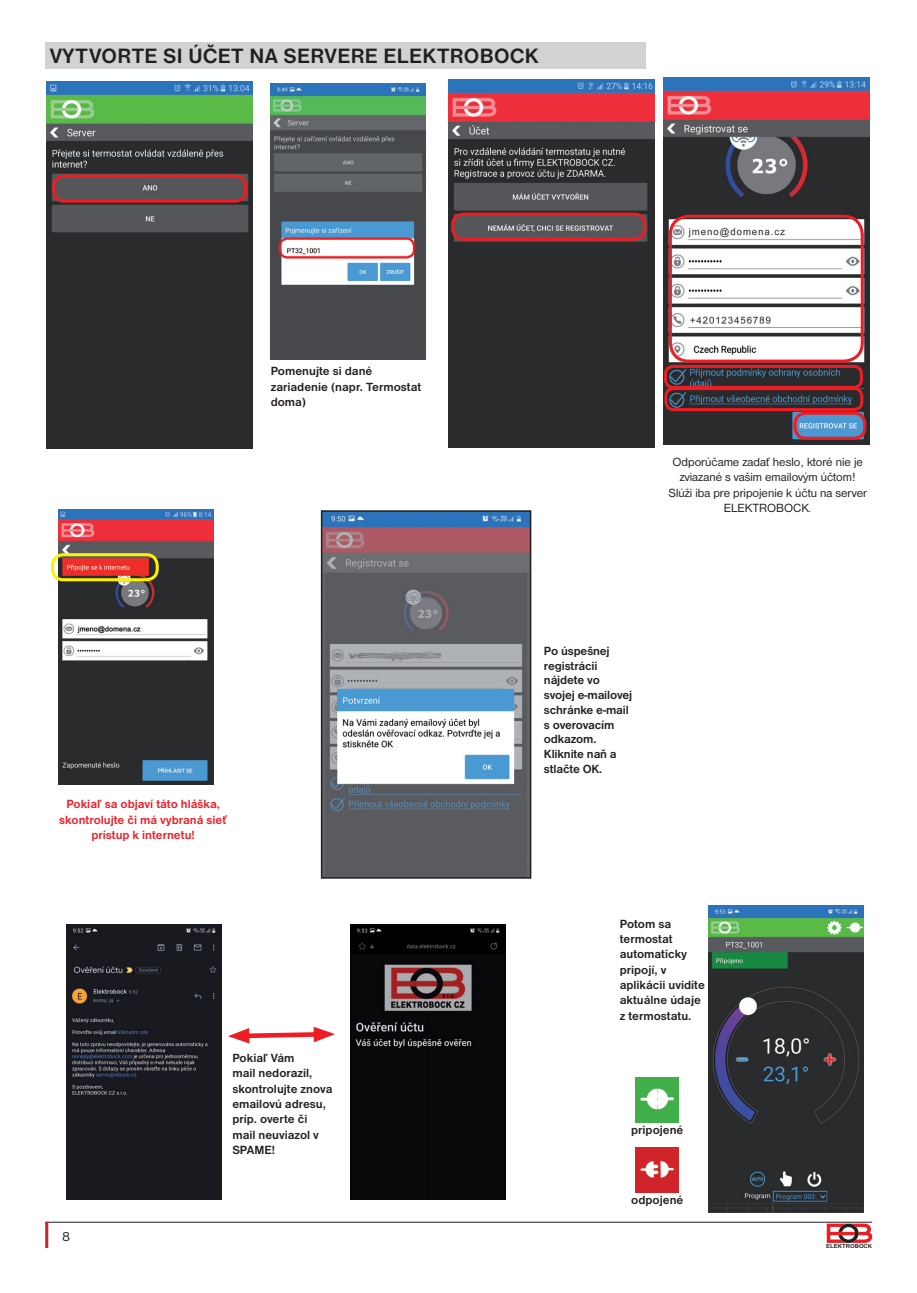
<style>
.page{position:relative;width:917px;height:1293px;background:#fff}
.page>*{position:absolute;margin:0;border:0;box-sizing:border-box;transform-origin:0 0}
.t1{font:700 21.4px "Nimbus Sans DOT";letter-spacing:.015em;color:#231f20}
.t2{font:13.8px "Nimbus Sans DOT";color:#231f20}
.t3{font:700 12.2px/15.4px "Nimbus Sans DOT";color:#231f20}
.t4{font:12.2px/15.4px "Nimbus Sans DOT";color:#231f20;text-align:center}
.t5{font:700 12.2px/15.4px "Nimbus Sans DOT";color:#ee1d23;text-align:center}
.t6{font:700 5.4px "Arial";color:#231f20;scale:1.09 1}
.s1{font-size:9.2px}
</style>
<div class="page">
<div style="left:45px;top:43px;width:601px;height:26px;background:#d1d2d4"></div>
<img style="left:47px;top:82px;width:206px;height:367px">
<div style="left:52px;top:174px;width:195px;height:29px;border:3px solid #ee1d23;border-radius:11px"></div>
<img style="left:663px;top:77px;width:206px;height:367px">
<div style="left:669px;top:215px;width:195px;height:147px;border:3px solid #ee1d23;border-radius:18px"></div>
<div style="left:793px;top:411px;width:73px;height:29px;border:3px solid #ee1d23;border-radius:11px"></div>
<div style="left:664px;top:365px;width:199px;height:24px;border:3px solid #ee1d23;border-radius:8px"></div>
<div style="left:664px;top:387px;width:199px;height:24px;border:3px solid #ee1d23;border-radius:8px"></div>
<img style="left:448px;top:80px;width:207px;height:367px">
<div style="left:451px;top:212px;width:195px;height:29px;border:3px solid #ee1d23;border-radius:11px"></div>
<img style="left:324px;top:513px;width:204px;height:362px">
<div style="left:321px;top:510px;width:210px;height:368px;border:2px solid #231f20"></div>
<div style="left:635px;top:1076px;width:44px;height:46px;background:#40ae49"></div>
<img style="left:640px;top:1088px;width:34px;height:22px">
<div style="left:635px;top:1147px;width:44px;height:45px;background:#d1232a"></div>
<img style="left:640px;top:1161px;width:34px;height:17px">
<img style="left:709px;top:905px;width:154px;height:307px">
<img style="left:59px;top:509px;width:154px;height:275px">
<div style="left:51px;top:553px;width:108px;height:28px;border:3px solid #fff101;border-radius:11px"></div>
<img style="left:270px;top:84px;width:155px;height:275px">
<div style="left:279px;top:237px;width:136px;height:21px;border:2px solid #ee1d23;border-radius:8px"></div>
<img style="left:351px;top:924px;width:155px;height:275px">
<img style="left:66px;top:924px;width:155px;height:275px">
<svg style="left:228px;top:1026px;width:107px;height:17px"></svg>
<hr style="left:45px;top:1221px;width:827px;height:1px;background:#231f20">
<hr style="left:45px;top:1221px;width:3px;height:26px;background:#d1232a">
<svg style="left:827px;top:1223px;width:45px;height:19px"></svg>
<h1 class="t1" style="left:50px;top:48px;width:490px">VYTVORTE SI ÚČET NA SERVERE ELEKTROBOCK</h1>
<p class="t3" style="left:271px;top:364px;width:152px">Pomenujte si dané zariadenie (napr. Termostat doma)</p>
<p class="t5" style="left:59px;top:797px;width:169px">Pokiaľ sa objaví táto hláška, skontrolujte či má vybraná sieť prístup k internetu!</p>
<p class="t2" style="left:62px;top:1231px;width:10px">8</p>
<p class="t3" style="left:232px;top:1050px;width:102px">Pokiaľ Vám<br>mail nedorazil, skontrolujte znova emailovú adresu, príp. overte či mail neuviazol v<br>SPAME!</p>
<p class="t4" style="left:668px;top:455px;width:200px">Odporúčame zadať heslo, ktoré nie je zviazané s vašim emailovým účtom!<br>Slúži iba pre pripojenie k účtu na server<br>ELEKTROBOCK<span class="s1">.</span></p>
<p class="t3" style="left:544px;top:644px;width:90px;line-height:14.8px">Po úspešnej registrácii nájdete vo svojej e-mailovej schránke e-mail s overovacím odkazom.<br>Kliknite naň a stlačte OK.</p>
<p class="t3" style="left:620px;top:916px;width:87px">Potom sa termostat automaticky pripojí, v aplikácii uvidíte aktuálne údaje z termostatu.</p>
<p class="t3" style="left:631px;top:1122px;width:54px">pripojené</p>
<p class="t3" style="left:631px;top:1192px;width:54px">odpojené</p>
<p class="t6" style="left:826px;top:1243px;width:44px">ELEKTROBOCK</p>
</div>
